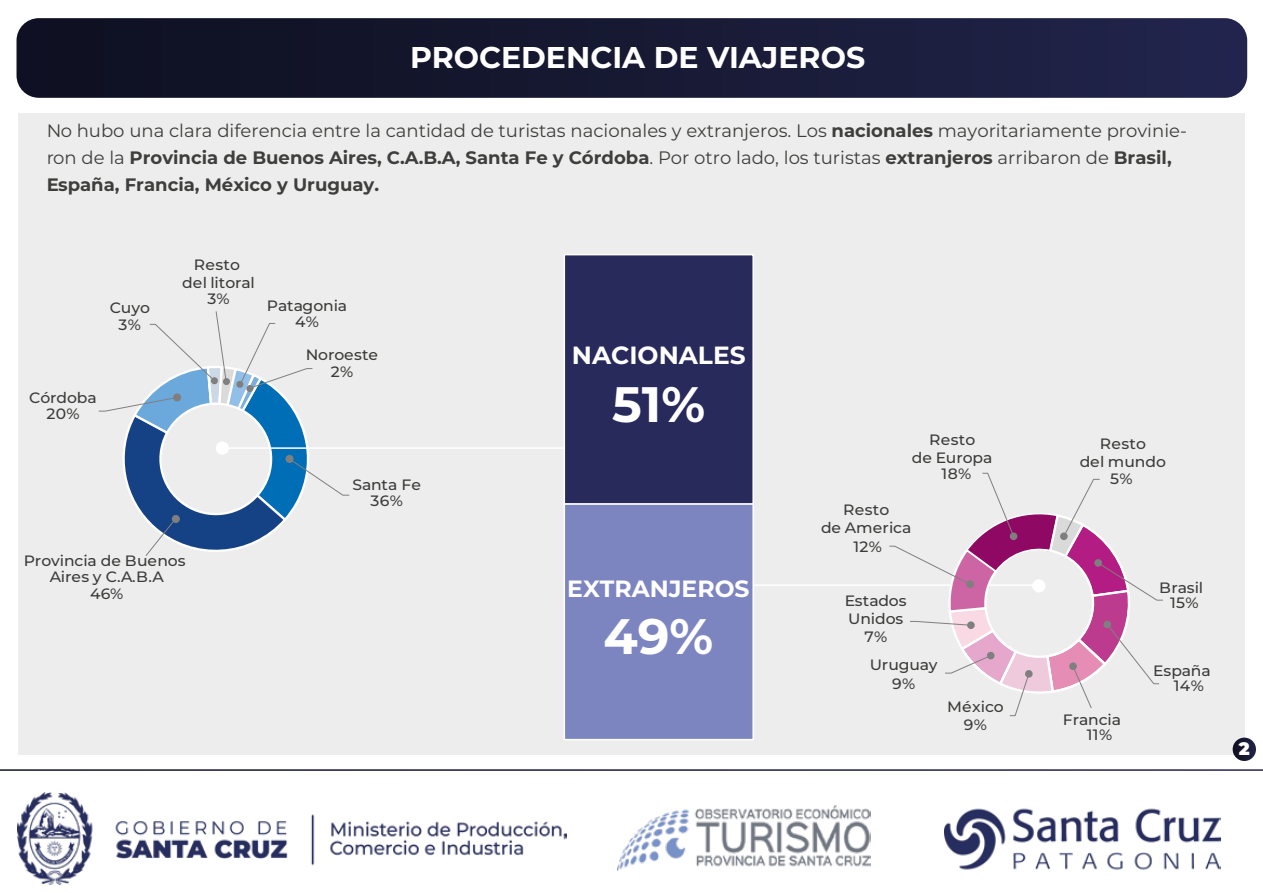
<style>
.page{position:relative;width:1263px;height:893px;background:#fff}
.page>*{position:absolute;margin:0;border:0;box-sizing:border-box;transform-origin:0 0}
.t1{font:700 49.8px "Montserrat";color:#fff}
.t2{font:700 30px "Montserrat";color:#fff}
.t3{font:700 24.9px "Montserrat";color:#fff}
.t4{font:700 23.55px "Montserrat";color:#fff}
.t5{font:18px/27px "Montserrat";color:#3c3c3b}
.t6{font:900 18px "Montserrat";color:#fff}
.t7{font:500 15px/18px "Montserrat";letter-spacing:-.005em;color:#3c3c3b;text-align:center;scale:1.04 1}
.s1{font-weight:700}
</style>
<div class="page">
<div style="left:18px;top:113px;width:1226px;height:642px;background:#ededed"></div>
<img style="left:617px;top:806px;width:253px;height:64px">
<img style="left:17px;top:792px;width:549px;height:92px">
<hr style="left:747px;top:584px;width:292px;height:2px;background:#fff">
<svg style="left:17px;top:18px;width:1230px;height:80px;background:#191b36"></svg>
<svg style="left:889px;top:472px;width:274px;height:244px"></svg>
<div style="left:1060px;top:532px;width:8px;height:8px;background:#7f7f80;border-radius:50%"></div>
<div style="left:1032px;top:579px;width:13px;height:13px;background:#fff;border-radius:50%"></div>
<img style="left:945px;top:808px;width:275px;height:62px">
<hr style="left:217px;top:447px;width:349px;height:2px;background:#fff">
<svg style="left:98px;top:311px;width:252px;height:245px"></svg>
<div style="left:172px;top:515px;width:8px;height:8px;background:#7f7f80;border-radius:50%"></div>
<div style="left:564px;top:254px;width:190px;height:251px;background:#272a5b;border:2px solid #fff"></div>
<div style="left:564px;top:503px;width:190px;height:237px;background:#7d85c1;border:2px solid #fff"></div>
<svg style="left:1233px;top:738px;width:23px;height:23px"></svg>
<h2 class="t2" style="left:410px;top:35px;width:457px">PROCEDENCIA DE VIAJEROS</h2>
<p class="t5" style="left:46px;top:116px;width:1142px">No hubo una clara diferencia entre la cantidad de turistas nacionales y extranjeros. Los <span class="s1">nacionales</span> mayoritariamente provinie&shy;ron de la <span class="s1">Provincia de Buenos Aires, C.A.B.A, Santa Fe y Córdoba</span>. Por otro lado, los turistas <span class="s1">extranjeros</span> arribaron de <span class="s1">Brasil,<br>España, Francia, México y Uruguay.</span></p>
<p class="t7" style="left:110px;top:299px;width:40px;line-height:16.2px">Cuyo<br>3%</p>
<p class="t7" style="left:29px;top:389px;width:66px;line-height:16px">Córdoba<br>20%</p>
<p class="t7" style="left:182px;top:255px;width:71px">Resto del litoral</p>
<p class="t7" style="left:207px;top:290px;width:23px">3%</p>
<p class="t7" style="left:267px;top:297px;width:79px;line-height:16px">Patagonia<br>4%</p>
<p class="t7" style="left:306px;top:347px;width:71px;line-height:16px">Noroeste<br>2%</p>
<p class="t7" style="left:24px;top:552px;width:157px;line-height:16.5px">Provincia de Buenos<br>Aires y C.A.B.A<br>46%</p>
<p class="t7" style="left:352px;top:476px;width:67px;line-height:16px">Santa Fe<br>36%</p>
<h3 class="t3" style="left:572px;top:337px;width:175px">NACIONALES</h3>
<h1 class="t1" style="left:612px;top:368px;width:94px">51%</h1>
<h3 class="t4" style="left:567px;top:571px;width:184px">EXTRANJEROS</h3>
<h1 class="t1" style="left:603px;top:601px;width:111px">49%</h1>
<p class="t7" style="left:912px;top:430px;width:79px">Resto<br>de Europa</p>
<p class="t7" style="left:942px;top:464px;width:30px">18%</p>
<p class="t7" style="left:821px;top:501px;width:88px">Resto<br>de America<br>12%</p>
<p class="t7" style="left:845px;top:591px;width:61px">Estados<br>Unidos<br>7%</p>
<p class="t7" style="left:870px;top:654px;width:67px;line-height:19.6px">Uruguay<br>9%</p>
<p class="t7" style="left:947px;top:697px;width:56px">México<br>9%</p>
<p class="t7" style="left:1080px;top:434px;width:84px;line-height:17.4px">Resto<br>del mundo<br>5%</p>
<p class="t7" style="left:1159px;top:579px;width:44px;line-height:15.1px">Brasil<br>15%</p>
<p class="t7" style="left:1087px;top:711px;width:34px;line-height:15.1px;text-align:left;text-indent:-24px">Francia<br>11%</p>
<p class="t7" style="left:1174px;top:662px;width:37px;line-height:15.1px;text-align:left;text-indent:-21px">España<br>14%</p>
<p class="t6" style="left:1239px;top:735px;width:12px">2</p>
</div>
